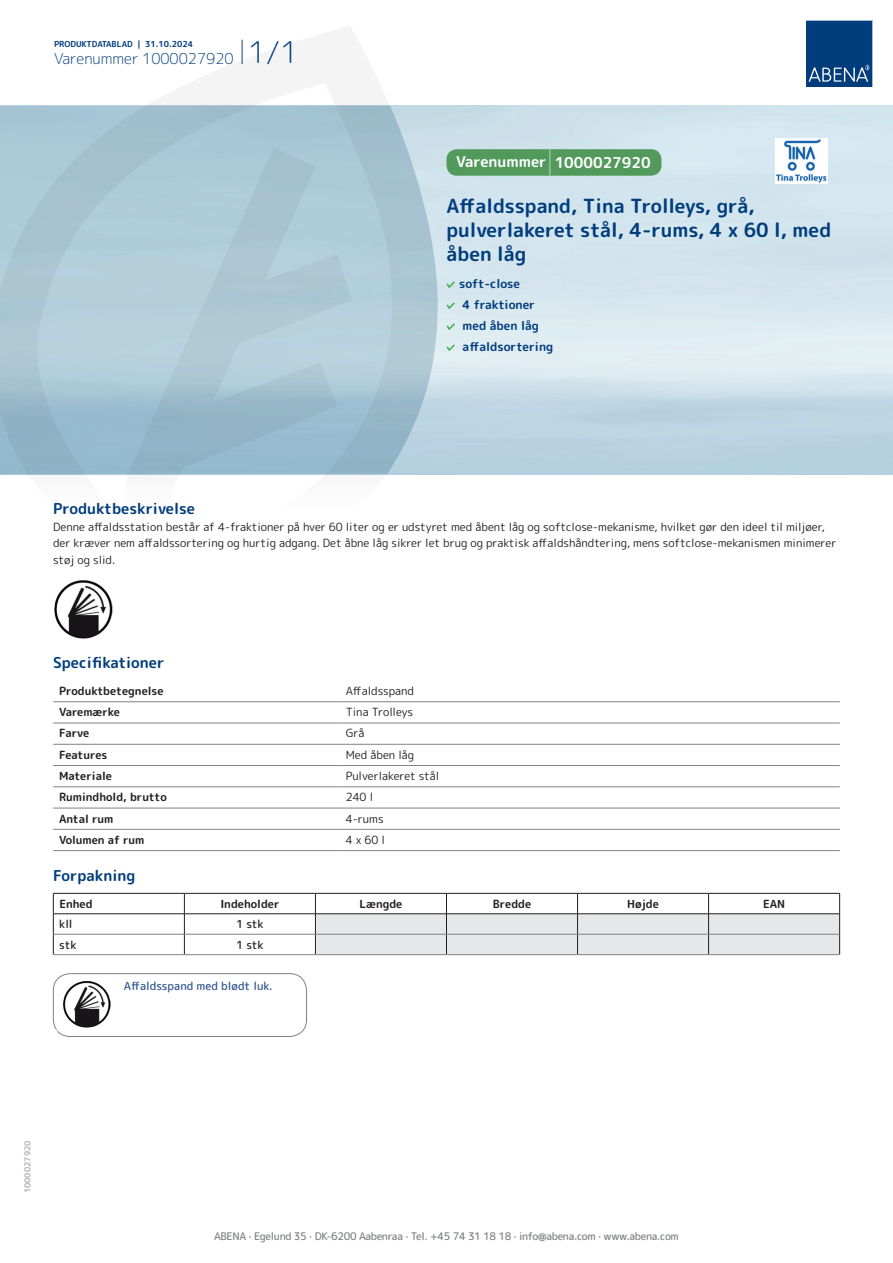
<style>
.page{position:relative;width:893px;height:1263px;background:#fff}
.page>*{position:absolute;margin:0;border:0;box-sizing:border-box;transform-origin:0 0}
.t1{font:700 19.5px/24px "Rounded Mplus 1 c";color:#013d7d}
.t2{font:700 15px "Rounded Mplus 1 c";color:#013d7d}
.t3{font:300 15px "Rounded Mplus 1 c";color:#013d7d}
.t4{font:700 15px "Rounded Mplus 1 c";color:#fff}
.t5{font:700 12px/21px "Rounded Mplus 1 c";color:#013d7d}
.t6{font:11.25px/16.5px "Rounded Mplus 1 c";color:#231f20}
.t7{font:700 11.25px "Rounded Mplus 1 c";color:#231f20}
.t8{font:500 11.25px "Rounded Mplus 1 c";color:#305691}
.t9{font:500 11.25px "Rounded Mplus 1 c";letter-spacing:-.01em;color:#231f20}
.t10{font:500 10.5px "Rounded Mplus 1 c";letter-spacing:-.03em;color:#808285}
.t11{font:700 10.5px "Rounded Mplus 1 c";color:#fff}
.t12{font:700 8.25px "Rounded Mplus 1 c";color:#013d7d}
.t13{font:700 8.25px "Rounded Mplus 1 c";color:#b2b3b7}
.s1{font-size:30px}
.s2{font-size:25.5px}
</style>
<div class="page">
<svg style="left:0;top:26px;width:439px;height:449px"></svg>
<svg style="left:0;top:106px;width:438px;height:368px;background:#a8c6d4"></svg>
<svg style="left:242px;top:40px;width:1px;height:24px"></svg>
<svg style="left:806px;top:20px;width:67px;height:67px;background:#144b86"></svg>
<img style="left:54px;top:580px;width:59px;height:59px">
<hr style="left:53px;top:701px;width:287px;height:1px;background:#808285">
<hr style="left:340px;top:701px;width:500px;height:1px;background:#808285">
<hr style="left:53px;top:723px;width:287px;height:1px;background:#808285">
<hr style="left:340px;top:723px;width:500px;height:1px;background:#808285">
<hr style="left:53px;top:744px;width:287px;height:1px;background:#808285">
<hr style="left:340px;top:744px;width:500px;height:1px;background:#808285">
<hr style="left:53px;top:765px;width:287px;height:1px;background:#808285">
<hr style="left:340px;top:765px;width:500px;height:1px;background:#808285">
<hr style="left:53px;top:786px;width:287px;height:1px;background:#808285">
<hr style="left:340px;top:786px;width:500px;height:1px;background:#808285">
<hr style="left:53px;top:808px;width:287px;height:1px;background:#808285">
<hr style="left:340px;top:808px;width:500px;height:1px;background:#808285">
<hr style="left:53px;top:829px;width:287px;height:1px;background:#808285">
<hr style="left:340px;top:829px;width:500px;height:1px;background:#808285">
<hr style="left:53px;top:850px;width:287px;height:1px;background:#808285">
<hr style="left:340px;top:850px;width:500px;height:1px;background:#808285">
<hr style="left:53px;top:893px;width:131px;height:1px;background:#231f20">
<hr style="left:184px;top:893px;width:131px;height:1px;background:#231f20">
<hr style="left:53px;top:913px;width:131px;height:1px;background:#231f20">
<hr style="left:184px;top:913px;width:131px;height:1px;background:#231f20">
<svg style="left:53px;top:893px;width:1px;height:61px"></svg>
<svg style="left:184px;top:893px;width:1px;height:61px"></svg>
<svg style="left:315px;top:893px;width:525px;height:61px"></svg>
<hr style="left:54px;top:934px;width:130px;height:1px;background:#808285">
<hr style="left:184px;top:934px;width:131px;height:1px;background:#808285">
<hr style="left:315px;top:934px;width:131px;height:1px;background:#808285">
<hr style="left:446px;top:934px;width:131px;height:1px;background:#808285">
<hr style="left:577px;top:934px;width:132px;height:1px;background:#808285">
<hr style="left:709px;top:934px;width:130px;height:1px;background:#808285">
<hr style="left:53px;top:954px;width:131px;height:1px;background:#808285">
<hr style="left:184px;top:954px;width:131px;height:1px;background:#808285">
<hr style="left:315px;top:954px;width:131px;height:1px;background:#808285">
<hr style="left:446px;top:954px;width:131px;height:1px;background:#808285">
<hr style="left:577px;top:954px;width:132px;height:1px;background:#808285">
<hr style="left:709px;top:954px;width:131px;height:1px;background:#808285">
<img style="left:63px;top:981px;width:47px;height:46px">
<div style="left:53px;top:973px;width:254px;height:64px;border:1px solid #808285;border-radius:17px"></div>
<svg style="left:446px;top:281px;width:9px;height:7px"></svg>
<svg style="left:446px;top:302px;width:9px;height:7px"></svg>
<svg style="left:446px;top:323px;width:9px;height:7px"></svg>
<svg style="left:446px;top:344px;width:9px;height:7px"></svg>
<div style="left:446px;top:149px;width:215px;height:27px;background:#52995c;border-radius:10px"></div>
<img style="left:775px;top:138px;width:52px;height:46px">
<p class="t12" style="left:54px;top:38px;width:141px">PRODUKTDATABLAD | 31.10.2024</p>
<h2 class="t3" style="left:54px;top:48px;width:246px">Varenummer 1000027920 <span class="s1">1/1</span></h2>
<h2 class="t4" style="left:456px;top:152px;width:196px">Varenummer <span class="s2">|</span> 1000027920</h2>
<h1 class="t1" style="left:446px;top:194px;width:386px">Affaldsspand, Tina Trolleys, grå, pulverlakeret stål, 4-rums, 4 x 60 l, med åben låg</h1>
<p class="t5" style="left:459px;top:273px;width:96px">soft-close<br>4 fraktioner med åben låg affaldsortering</p>
<h2 class="t2" style="left:53px;top:498px;width:143px">Produktbeskrivelse</h2>
<p class="t6" style="left:53px;top:518px;width:785px">Denne affaldsstation består af 4-fraktioner på hver 60 liter og er udstyret med åbent låg og softclose-mekanisme, hvilket gør den ideel til miljøer, der kræver nem affaldssortering og hurtig adgang. Det åbne låg sikrer let brug og praktisk affaldshåndtering, mens softclose-mekanismen minimerer støj og slid.</p>
<h2 class="t2" style="left:53px;top:652px;width:113px">Specifikationer</h2>
<p class="t7" style="left:59px;top:683px;width:106px">Produktbetegnelse</p>
<p class="t6" style="left:346px;top:682px;width:70px">Affaldsspand</p>
<p class="t7" style="left:59px;top:704px;width:62px">Varemærke</p>
<p class="t6" style="left:346px;top:704px;width:69px">Tina Trolleys</p>
<p class="t7" style="left:59px;top:725px;width:32px">Farve</p>
<p class="t6" style="left:346px;top:725px;width:20px">Grå</p>
<p class="t7" style="left:59px;top:747px;width:50px">Features</p>
<p class="t6" style="left:346px;top:746px;width:70px">Med åben låg</p>
<p class="t7" style="left:59px;top:768px;width:54px">Materiale</p>
<p class="t6" style="left:346px;top:768px;width:95px">Pulverlakeret stål</p>
<p class="t7" style="left:59px;top:789px;width:109px">Rumindhold, brutto</p>
<p class="t6" style="left:346px;top:789px;width:29px">240 l</p>
<p class="t7" style="left:59px;top:810px;width:56px">Antal rum</p>
<p class="t6" style="left:346px;top:810px;width:40px">4-rums</p>
<p class="t7" style="left:59px;top:832px;width:87px">Volumen af rum</p>
<p class="t6" style="left:346px;top:831px;width:41px">4 x 60 l</p>
<h2 class="t2" style="left:53px;top:865px;width:84px">Forpakning</h2>
<p class="t7" style="left:59px;top:896px;width:35px">Enhed</p>
<p class="t7" style="left:220px;top:896px;width:61px">Indeholder</p>
<p class="t7" style="left:359px;top:896px;width:44px">Længde</p>
<p class="t7" style="left:493px;top:896px;width:40px">Bredde</p>
<p class="t7" style="left:627px;top:896px;width:33px">Højde</p>
<p class="t7" style="left:763px;top:896px;width:24px">EAN</p>
<p class="t9" style="left:59px;top:916px;width:15px">kll</p>
<p class="t9" style="left:236px;top:916px;width:29px">1 stk</p>
<p class="t9" style="left:59px;top:936px;width:19px">stk</p>
<p class="t9" style="left:236px;top:936px;width:29px">1 stk</p>
<p class="t8" style="left:124px;top:978px;width:151px">Affaldsspand med blødt luk.</p>
<p class="t11" style="left:53px;top:1025px;width:7px">*</p>
<p class="t13" style="left:22px;top:1193px;width:54px;rotate:-90deg">1000027920</p>
<p class="t10" style="left:214px;top:1229px;width:466px">ABENA · Egelund 35 · DK-6200 Aabenraa · Tel. +45 74 31 18 18 · info@abena.com · www.abena.com</p>
</div>
